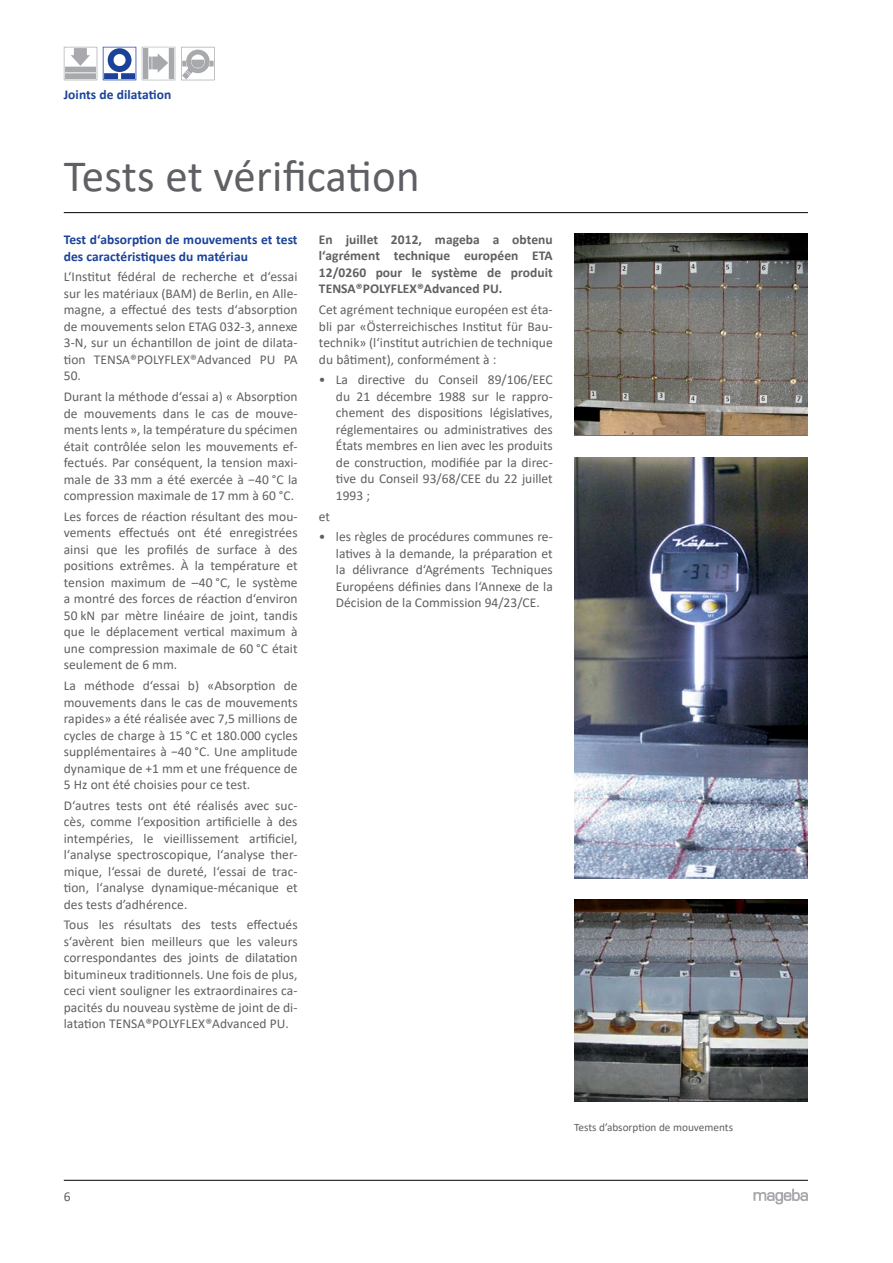
<style>
.page{position:relative;width:893px;height:1263px;background:#fff}
.page>*{position:absolute;margin:0;border:0;box-sizing:border-box;transform-origin:0 0}
.t1{font:45px "Calibri";color:#5e6063}
.t2{font:13.5px/16.5px "Calibri";letter-spacing:.005em;color:#5e6063;text-align:justify}
.t3{font:700 13.5px/16.5px "Calibri";letter-spacing:.005em;color:#5e6063;text-align:justify}
.t4{font:700 13.5px/16.5px "Calibri";letter-spacing:.005em;color:#1b4298}
.t5{font:11.25px "Calibri";color:#5e6063}
</style>
<div class="page">
<hr style="left:64px;top:212px;width:744px;height:1px;background:#000">
<hr style="left:64px;top:1180px;width:744px;height:1px;background:#000">
<svg style="left:753px;top:1189px;width:55px;height:15px"></svg>
<svg style="left:103px;top:47px;width:33px;height:33px"></svg>
<svg style="left:64px;top:47px;width:33px;height:34px"></svg>
<svg style="left:142px;top:47px;width:33px;height:33px"></svg>
<svg style="left:181px;top:47px;width:34px;height:33px"></svg>
<svg style="left:182px;top:72px;width:8px;height:7px"></svg>
<svg style="left:574px;top:234px;width:234px;height:202px;background:#747169"></svg>
<img style="left:574px;top:457px;width:234px;height:421px">
<img style="left:574px;top:899px;width:234px;height:202px">
<p class="t4" style="left:64px;top:86px;width:109px">Joints de dilatation</p>
<h1 class="t1" style="left:64px;top:145px;width:357px">Tests et vérification</h1>
<p class="t4" style="left:64px;top:231px;width:235px">Test d‘absorption de mouvements et test des caractéristiques du matériau</p>
<p class="t2" style="left:64px;top:268px;width:235px">L‘Institut fédéral de recherche et d‘essai sur les matériaux (BAM) de Berlin, en Alle&shy;magne, a effectué des tests d‘absorption de mouvements selon ETAG 032-3, annexe 3-N, sur un échantillon de joint de dilata&shy;tion TENSA®POLYFLEX®Advanced PU PA 50.</p>
<p class="t2" style="left:64px;top:388px;width:235px">Durant la méthode d‘essai a) « Absorption de mouvements dans le cas de mouve&shy;ments lents », la température du spécimen était contrôlée selon les mouvements ef&shy;fectués. Par conséquent, la tension maxi&shy;male de 33 mm a été exercée à −40 °C la compression maximale de 17 mm à 60 °C.</p>
<p class="t2" style="left:64px;top:508px;width:235px">Les forces de réaction résultant des mou&shy;vements effectués ont été enregistrées ainsi que les profilés de surface à des positions extrêmes. À la température et tension maximum de –40 °C, le système a montré des forces de réaction d‘environ 50 kN par mètre linéaire de joint, tandis que le déplacement vertical maximum à une compression maximale de 60 °C était seulement de 6 mm.</p>
<p class="t2" style="left:64px;top:677px;width:235px">La méthode d‘essai b) «Absorption de mouvements dans le cas de mouvements rapides» a été réalisée avec 7,5 millions de cycles de charge à 15 °C et 180.000 cycles supplémentaires à −40 °C. Une amplitude dynamique de +1 mm et une fréquence de 5 Hz ont été choisies pour ce test.</p>
<p class="t2" style="left:64px;top:797px;width:235px">D‘autres tests ont été réalisés avec suc&shy;cès, comme l‘exposition artificielle à des intempéries, le vieillissement artificiel, l‘analyse spectroscopique, l‘analyse ther&shy;mique, l‘essai de dureté, l‘essai de trac&shy;tion, l‘analyse dynamique-mécanique et des tests d’adhérence.</p>
<p class="t2" style="left:64px;top:916px;width:235px">Tous les résultats des tests effectués s‘avèrent bien meilleurs que les valeurs correspondantes des joints de dilatation bitumineux traditionnels. Une fois de plus, ceci vient souligner les extraordinaires ca&shy;pacités du nouveau système de joint de di&shy;latation TENSA®POLYFLEX®Advanced PU.</p>
<p class="t3" style="left:319px;top:231px;width:235px">En juillet 2012, mageba a obtenu l‘agrément technique européen ETA 12/0260 pour le système de produit TENSA®POLYFLEX®Advanced PU.</p>
<p class="t2" style="left:319px;top:301px;width:235px">Cet agrément technique européen est éta&shy;bli par «Österreichisches Institut für Bau&shy;technik» (l‘institut autrichien de technique du bâtiment), conformément à :</p>
<p class="t2" style="left:336px;top:371px;width:218px;text-indent:-17px">• La directive du Conseil 89/106/EEC du 21 décembre 1988 sur le rappro&shy;chement des dispositions législatives, réglementaires ou administratives des États membres en lien avec les produits de construction, modifiée par la direc&shy;tive du Conseil 93/68/CEE du 22 juillet 1993 ;</p>
<p class="t2" style="left:319px;top:507px;width:13px">et</p>
<p class="t2" style="left:336px;top:528px;width:218px;text-indent:-17px">• les règles de procédures communes re&shy;latives à la demande, la préparation et la délivrance d‘Agréments Techniques Européens définies dans l‘Annexe de la Décision de la Commission 94/23/CE.</p>
<p class="t2" style="left:64px;top:1188px;width:8px">6</p>
<p class="t5" style="left:574px;top:1119px;width:160px">Tests d’absorption de mouvements</p>
</div>
